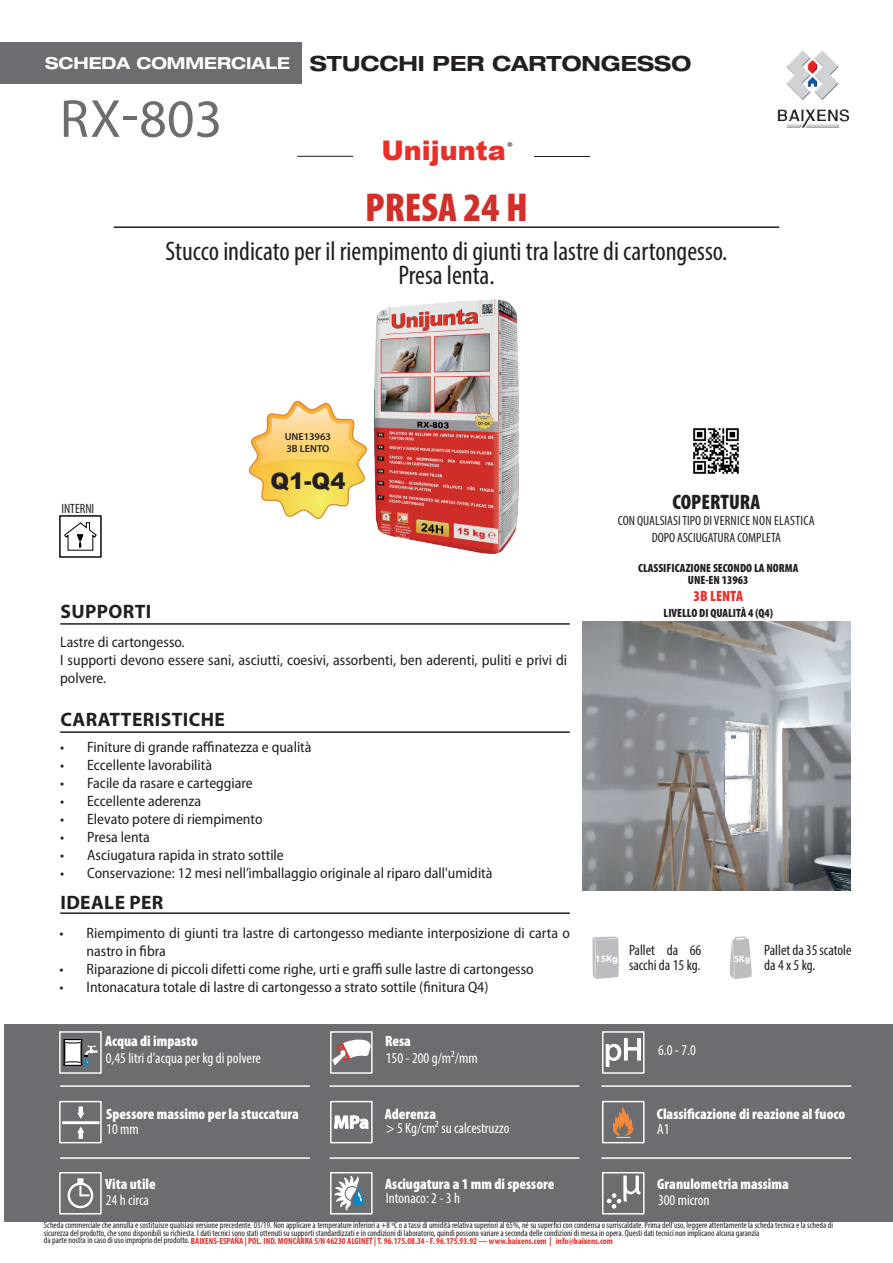
<style>
.page{position:relative;width:893px;height:1263px;background:#fff}
.page>*{position:absolute;margin:0;border:0;box-sizing:border-box;transform-origin:0 0}
.t1{font:54px "Myriad Pro";color:#6c6d70}
.t2{font:900 condensed 40.5px "Myriad Pro";color:#d02f2a}
.t3{font:condensed 27px/24px "Myriad Pro";color:#231f20;text-align:center}
.t4{font:900 27px "Arial";color:#ea2f29}
.t5{font:900 22.5px "Arial";color:#231f20}
.t6{font:700 expanded 21px "Helvetica Neue";color:#231f20}
.t7{font:900 condensed 21px "Myriad Pro";color:#231f20}
.t8{font:700 19.5px "Myriad Pro";letter-spacing:.02em;color:#231f20}
.t9{font:semi-condensed 15px/18px "Myriad Pro";color:#231f20}
.t10{font:900 condensed 15px "Myriad Pro";color:#fff}
.t11{font:condensed 15px "Myriad Pro";color:#fff}
.t12{font:condensed 15px/15px "Myriad Pro";color:#231f20;text-align:center}
.t13{font:900 condensed 15px "Myriad Pro";color:#ea2f29}
.t14{font:condensed 13.5px/16.5px "Myriad Pro";color:#231f20;text-align:center}
.t15{font:900 condensed 12px/12px "Myriad Pro";color:#231f20;text-align:center}
.t16{font:600 10.2px/12.3px "Myriad Pro";color:#231f20}
.t17{font:condensed 9px/7.9px "Myriad Pro";color:#231f20}
.s1{font-size:16.5px;color:#fff}
.s2{font-weight:700;color:#ea2f29}
</style>
<div class="page">
<div style="left:0;top:43px;width:301px;height:41px;background:#6c6d70"></div>
<hr style="left:114px;top:226px;width:665px;height:2px;background:#231f20">
<div style="left:4px;top:1024px;width:889px;height:197px;background:#6c6d70"></div>
<div style="left:330px;top:1031px;width:43px;height:43px;border:1px solid #fff"></div>
<svg style="left:332px;top:1039px;width:39px;height:26px"></svg>
<div style="left:330px;top:1101px;width:43px;height:42px;border:1px solid #fff"></div>
<svg style="left:334px;top:1115px;width:35px;height:14px"></svg>
<div style="left:330px;top:1172px;width:43px;height:42px;border:1px solid #fff"></div>
<svg style="left:334px;top:1173px;width:30px;height:41px"></svg>
<hr style="left:330px;top:1157px;width:249px;height:2px;background:#fff">
<div style="left:602px;top:1031px;width:42px;height:43px;border:1px solid #fff"></div>
<svg style="left:605px;top:1038px;width:36px;height:29px"></svg>
<div style="left:602px;top:1101px;width:42px;height:42px;border:1px solid #fff"></div>
<svg style="left:613px;top:1106px;width:21px;height:32px"></svg>
<div style="left:602px;top:1172px;width:42px;height:42px;border:1px solid #fff"></div>
<svg style="left:607px;top:1175px;width:34px;height:34px"></svg>
<hr style="left:602px;top:1157px;width:249px;height:2px;background:#fff">
<div style="left:59px;top:1031px;width:43px;height:43px;border:1px solid #fff"></div>
<svg style="left:64px;top:1039px;width:34px;height:27px"></svg>
<div style="left:59px;top:1101px;width:43px;height:42px;border:1px solid #fff"></div>
<div style="left:62px;top:1121px;width:37px;height:3px;border:1px solid #fff"></div>
<svg style="left:77px;top:1106px;width:7px;height:13px"></svg>
<svg style="left:77px;top:1126px;width:7px;height:13px"></svg>
<div style="left:59px;top:1172px;width:43px;height:42px;border:1px solid #fff"></div>
<svg style="left:68px;top:1178px;width:25px;height:30px"></svg>
<hr style="left:61px;top:1157px;width:248px;height:2px;background:#fff">
<hr style="left:330px;top:1085px;width:249px;height:2px;background:#fff">
<hr style="left:602px;top:1085px;width:249px;height:2px;background:#fff">
<hr style="left:61px;top:1085px;width:248px;height:2px;background:#fff">
<hr style="left:297px;top:156px;width:56px;height:1px;background:#231f20">
<hr style="left:534px;top:156px;width:56px;height:1px;background:#231f20">
<img style="left:777px;top:50px;width:72px;height:78px">
<img style="left:374px;top:300px;width:145px;height:253px">
<img style="left:582px;top:622px;width:268px;height:268px">
<img style="left:693px;top:428px;width:46px;height:46px">
<svg style="left:249px;top:401px;width:118px;height:118px"></svg>
<div style="left:59px;top:515px;width:43px;height:43px;border:1px solid #000008"></div>
<svg style="left:64px;top:522px;width:33px;height:29px"></svg>
<hr style="left:60px;top:623px;width:510px;height:2px;background:#231f20">
<hr style="left:60px;top:731px;width:510px;height:2px;background:#231f20">
<hr style="left:60px;top:912px;width:510px;height:2px;background:#231f20">
<svg style="left:730px;top:936px;width:22px;height:43px"></svg>
<svg style="left:592px;top:936px;width:27px;height:43px"></svg>
<h3 class="t6" style="left:45px;top:50px;width:648px"><span class="s1">SCHEDA COMMERCIALE</span> STUCCHI PER CARTONGESSO</h3>
<h1 class="t1" style="left:60px;top:85px;width:164px">RX-803</h1>
<h3 class="t4" style="left:381px;top:133px;width:133px">Unijunta<sup>®</sup></h3>
<h2 class="t2" style="left:365px;top:185px;width:164px">PRESA 24 H</h2>
<h3 class="t3" style="left:165px;top:239px;width:563px">Stucco indicato per il riempimento di giunti tra lastre di cartongesso.<br>Presa lenta.</h3>
<h3 class="t14" style="left:61px;top:500px;width:35px">INTERNI</h3>
<h3 class="t8" style="left:60px;top:599px;width:93px">SUPPORTI</h3>
<p class="t16" style="left:285px;top:430px;width:48px">UNE13963<br>3B LENTO</p>
<h3 class="t5" style="left:270px;top:465px;width:76px">Q1-Q4</h3>
<h3 class="t9" style="left:60px;top:633px;width:508px">Lastre di cartongesso.<br>I supporti devono essere sani, asciutti, coesivi, assorbenti, ben aderenti, puliti e privi di polvere.</h3>
<h3 class="t8" style="left:60px;top:707px;width:166px">CARATTERISTICHE</h3>
<h3 class="t9" style="left:60px;top:739px;width:253px">• Finiture di grande raffinatezza e qualità</h3>
<h3 class="t9" style="left:60px;top:757px;width:153px">• Eccellente lavorabilità</h3>
<h3 class="t9" style="left:60px;top:775px;width:194px">• Facile da rasare e carteggiare</h3>
<h3 class="t9" style="left:60px;top:793px;width:142px">• Eccellente aderenza</h3>
<h3 class="t9" style="left:60px;top:811px;width:204px">• Elevato potere di riempimento</h3>
<h3 class="t9" style="left:60px;top:829px;width:91px">• Presa lenta</h3>
<h3 class="t9" style="left:60px;top:847px;width:225px">• Asciugatura rapida in strato sottile</h3>
<h3 class="t9" style="left:60px;top:865px;width:434px">• Conservazione: 12 mesi nell’imballaggio originale al riparo dall'umidità</h3>
<h3 class="t8" style="left:60px;top:890px;width:105px">IDEALE PER</h3>
<h3 class="t9" style="left:87px;top:924px;width:485px;text-indent:-27px">• Riempimento di giunti tra lastre di cartongesso mediante interposizione di carta o nastro in fibra</h3>
<h3 class="t9" style="left:60px;top:960px;width:476px">• Riparazione di piccoli difetti come righe, urti e graffi sulle lastre di cartongesso</h3>
<h3 class="t9" style="left:60px;top:978px;width:430px">• Intonacatura totale di lastre di cartongesso a strato sottile (finitura Q4)</h3>
<h3 class="t10" style="left:105px;top:1033px;width:94px">Acqua di impasto</h3>
<h3 class="t10" style="left:385px;top:1033px;width:27px">Resa</h3>
<h3 class="t11" style="left:106px;top:1049px;width:157px">0,45 litri d'acqua per kg di polvere</h3>
<h3 class="t11" style="left:386px;top:1049px;width:93px">150 - 200 g/m²/mm</h3>
<h3 class="t10" style="left:106px;top:1106px;width:194px">Spessore massimo per la stuccatura</h3>
<h3 class="t11" style="left:106px;top:1119px;width:34px">10 mm</h3>
<h3 class="t10" style="left:385px;top:1105px;width:53px">Aderenza</h3>
<h3 class="t11" style="left:386px;top:1119px;width:125px">&gt; 5 Kg/cm2 su calcestruzzo</h3>
<h3 class="t7" style="left:673px;top:490px;width:89px">COPERTURA</h3>
<h3 class="t14" style="left:618px;top:512px;width:198px">CON QUALSIASI TIPO DI VERNICE NON ELASTICA<br>DOPO ASCIUGATURA COMPLETA</h3>
<h3 class="t15" style="left:638px;top:562px;width:162px">CLASSIFICAZIONE SECONDO LA NORMA<br>UNE-EN 13963</h3>
<h3 class="t13" style="left:693px;top:587px;width:51px">3B LENTA</h3>
<h3 class="t15" style="left:664px;top:607px;width:111px">LIVELLO DI QUALITÀ 4 (Q4)</h3>
<h3 class="t12" style="left:595px;top:942px;width:107px;text-align:right"><sub>15Kg</sub> Pallet da 66 sacchi da 15 kg.</h3>
<h3 class="t11" style="left:658px;top:1041px;width:39px">6.0 - 7.0</h3>
<h3 class="t12" style="left:734px;top:942px;width:119px"><sub>5Kg</sub> Pallet da 35 scatole da 4 x 5 kg.</h3>
<h3 class="t10" style="left:657px;top:1105px;width:190px">Classificazione di reazione al fuoco</h3>
<h3 class="t11" style="left:657px;top:1120px;width:14px">A1</h3>
<h3 class="t10" style="left:105px;top:1175px;width:52px">Vita utile</h3>
<h3 class="t10" style="left:657px;top:1175px;width:133px">Granulometria massima</h3>
<h3 class="t10" style="left:385px;top:1175px;width:171px">Asciugatura a 1 mm di spessore</h3>
<h3 class="t11" style="left:386px;top:1189px;width:76px">Intonaco: 2 - 3 h</h3>
<h3 class="t11" style="left:114px;top:1190px;width:45px">12 h circa</h3>
<h3 class="t11" style="left:106px;top:1191px;width:45px">24 h circa</h3>
<h3 class="t11" style="left:658px;top:1191px;width:53px">300 micron</h3>
<p class="t17" style="left:44px;top:1221px;width:790px">Scheda commerciale che annulla e sostituisce qualsiasi versione precedente. 03/19. Non applicare a temperature inferiori a +8 ºC o a tassi di umidità relativa superiori al 65%, né su superfici con condensa o surriscaldate. Prima dell'uso, leggere attentamente la scheda tecnica e la scheda di sicurezza del prodotto, che sono disponibili su richiesta. I dati tecnici sono stati ottenuti su supporti standardizzati e in condizioni di laboratorio, quindi possono variare a seconda delle condizioni di messa in opera. Questi dati tecnici non implicano alcuna garanzia<br>da parte nostra in caso di uso improprio del prodotto. <span class="s2">BAIXENS-ESPAÑA | POL. IND. MONCARRA S/N 46230 ALGINET | T. 96.175.08.34 - F. 96.175.93.92 — www.baixens.com | info@baixens.com</span></p>
</div>
